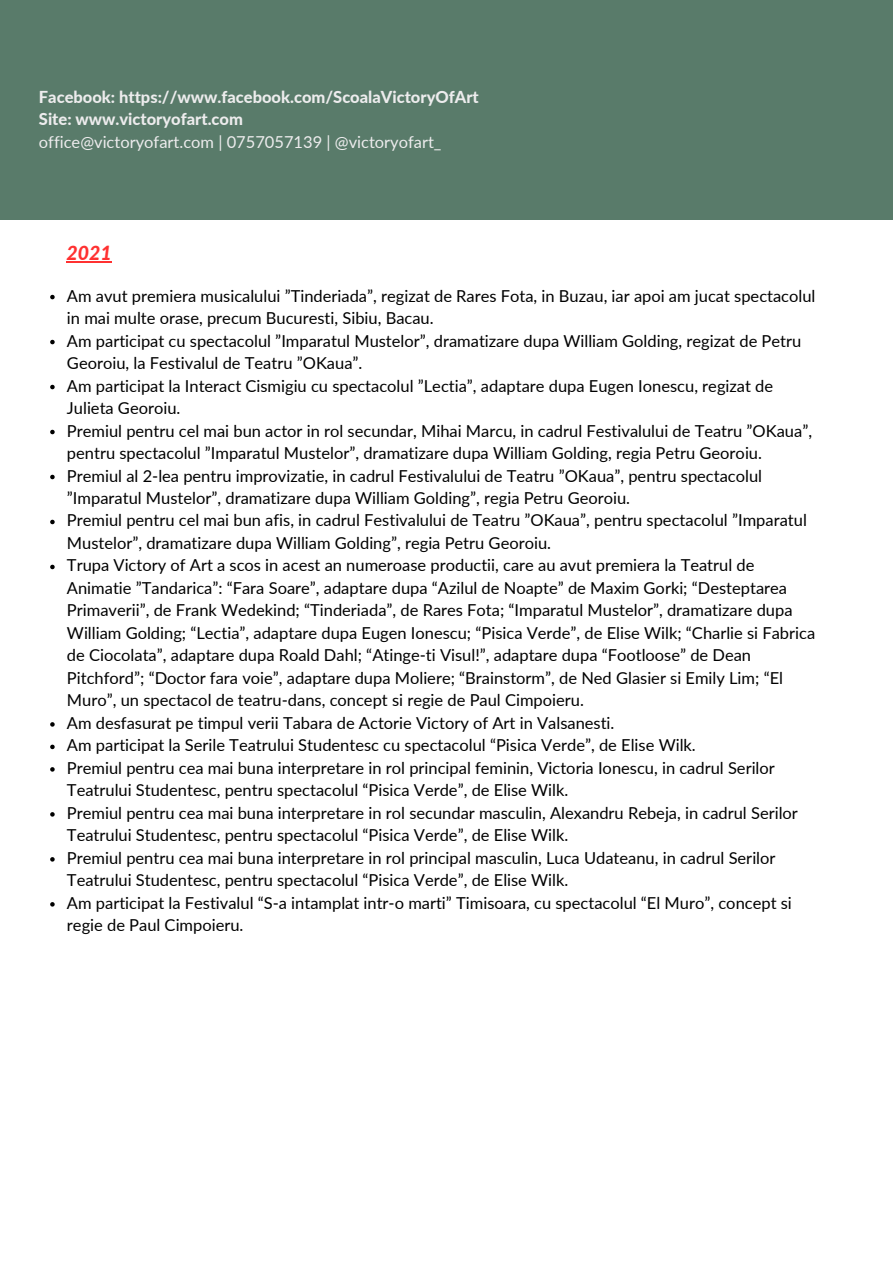
<style>
.page{position:relative;width:893px;height:1264px;background:#fff}
.page>*{position:absolute;margin:0;border:0;box-sizing:border-box;transform-origin:0 0}
.t1{font:italic 800 19.5px "Lato";color:#ff3131}
.t2{font:16.5px/22.5px "Lato";color:#000}
.t3{font:800 16.5px "Lato";color:#edeced}
.t4{font:16.5px "Lato";color:#edeced}
</style>
<div class="page">
<div style="left:0;top:0;width:892px;height:219px;background:#597b6a"></div>
<hr style="left:67px;top:261px;width:45px;height:1px;background:#ff3131">
<svg style="left:50px;top:295px;width:5px;height:4px"></svg>
<svg style="left:50px;top:340px;width:5px;height:4px"></svg>
<svg style="left:50px;top:385px;width:5px;height:4px"></svg>
<svg style="left:50px;top:430px;width:5px;height:4px"></svg>
<svg style="left:50px;top:475px;width:5px;height:4px"></svg>
<svg style="left:50px;top:519px;width:5px;height:5px"></svg>
<svg style="left:50px;top:564px;width:5px;height:5px"></svg>
<svg style="left:50px;top:722px;width:5px;height:4px"></svg>
<svg style="left:50px;top:744px;width:5px;height:5px"></svg>
<svg style="left:50px;top:767px;width:5px;height:4px"></svg>
<svg style="left:50px;top:812px;width:5px;height:4px"></svg>
<svg style="left:50px;top:857px;width:5px;height:4px"></svg>
<svg style="left:50px;top:902px;width:5px;height:4px"></svg>
<p class="t3" style="left:39px;top:87px;width:441px">Facebook: https://www.facebook.com/ScoalaVictoryOfArt</p>
<p class="t3" style="left:39px;top:109px;width:205px">Site: www.victoryofart.com</p>
<p class="t4" style="left:39px;top:131px;width:404px">office@victoryofart.com | 0757057139 | @victoryofart_</p>
<p class="t1" style="left:67px;top:241px;width:47px">2021</p>
<p class="t2" style="left:67px;top:284px;width:750px">Am avut premiera musicalului ”Tinderiada”, regizat de Rares Fota, in Buzau, iar apoi am jucat spectacolul in mai multe orase, precum Bucuresti, Sibiu, Bacau.</p>
<p class="t2" style="left:67px;top:329px;width:735px">Am participat cu spectacolul ”Imparatul Mustelor”, dramatizare dupa William Golding, regizat de Petru<br>Georoiu, la Festivalul de Teatru ”OKaua”.</p>
<p class="t2" style="left:67px;top:374px;width:707px">Am participat la Interact Cismigiu cu spectacolul ”Lectia”, adaptare dupa Eugen Ionescu, regizat de<br>Julieta Georoiu.</p>
<p class="t2" style="left:67px;top:419px;width:746px">Premiul pentru cel mai bun actor in rol secundar, Mihai Marcu, in cadrul Festivalului de Teatru ”OKaua”, pentru spectacolul ”Imparatul Mustelor”, dramatizare dupa William Golding, regia Petru Georoiu.</p>
<p class="t2" style="left:67px;top:464px;width:696px">Premiul al 2-lea pentru improvizatie, in cadrul Festivalului de Teatru ”OKaua”, pentru spectacolul ”Imparatul Mustelor”, dramatizare dupa William Golding”, regia Petru Georoiu.</p>
<p class="t2" style="left:67px;top:509px;width:741px">Premiul pentru cel mai bun afis, in cadrul Festivalului de Teatru ”OKaua”, pentru spectacolul ”Imparatul<br>Mustelor”, dramatizare dupa William Golding”, regia Petru Georoiu.</p>
<p class="t2" style="left:67px;top:554px;width:749px">Trupa Victory of Art a scos in acest an numeroase productii, care au avut premiera la Teatrul de Animatie ”Tandarica”: “Fara Soare”, adaptare dupa “Azilul de Noapte” de Maxim Gorki; “Desteptarea Primaverii”, de Frank Wedekind; “Tinderiada”, de Rares Fota; “Imparatul Mustelor”, dramatizare dupa William Golding; “Lectia”, adaptare dupa Eugen Ionescu; “Pisica Verde”, de Elise Wilk; “Charlie si Fabrica de Ciocolata”, adaptare dupa Roald Dahl; “Atinge-ti Visul!”, adaptare dupa “Footloose” de Dean Pitchford”; “Doctor fara voie”, adaptare dupa Moliere; “Brainstorm”, de Ned Glasier si Emily Lim; “El Muro”, un spectacol de teatru-dans, concept si regie de Paul Cimpoieru.</p>
<p class="t2" style="left:67px;top:711px;width:549px">Am desfasurat pe timpul verii Tabara de Actorie Victory of Art in Valsanesti.</p>
<p class="t2" style="left:67px;top:733px;width:630px">Am participat la Serile Teatrului Studentesc cu spectacolul “Pisica Verde”, de Elise Wilk.</p>
<p class="t2" style="left:67px;top:756px;width:709px">Premiul pentru cea mai buna interpretare in rol principal feminin, Victoria Ionescu, in cadrul Serilor<br>Teatrului Studentesc, pentru spectacolul “Pisica Verde”, de Elise Wilk.</p>
<p class="t2" style="left:67px;top:801px;width:732px">Premiul pentru cea mai buna interpretare in rol secundar masculin, Alexandru Rebeja, in cadrul Serilor<br>Teatrului Studentesc, pentru spectacolul “Pisica Verde”, de Elise Wilk.</p>
<p class="t2" style="left:67px;top:846px;width:710px">Premiul pentru cea mai buna interpretare in rol principal masculin, Luca Udateanu, in cadrul Serilor<br>Teatrului Studentesc, pentru spectacolul “Pisica Verde”, de Elise Wilk.</p>
<p class="t2" style="left:67px;top:891px;width:726px">Am participat la Festivalul “S-a intamplat intr-o marti” Timisoara, cu spectacolul “El Muro”, concept si regie de Paul Cimpoieru.</p>
</div>
